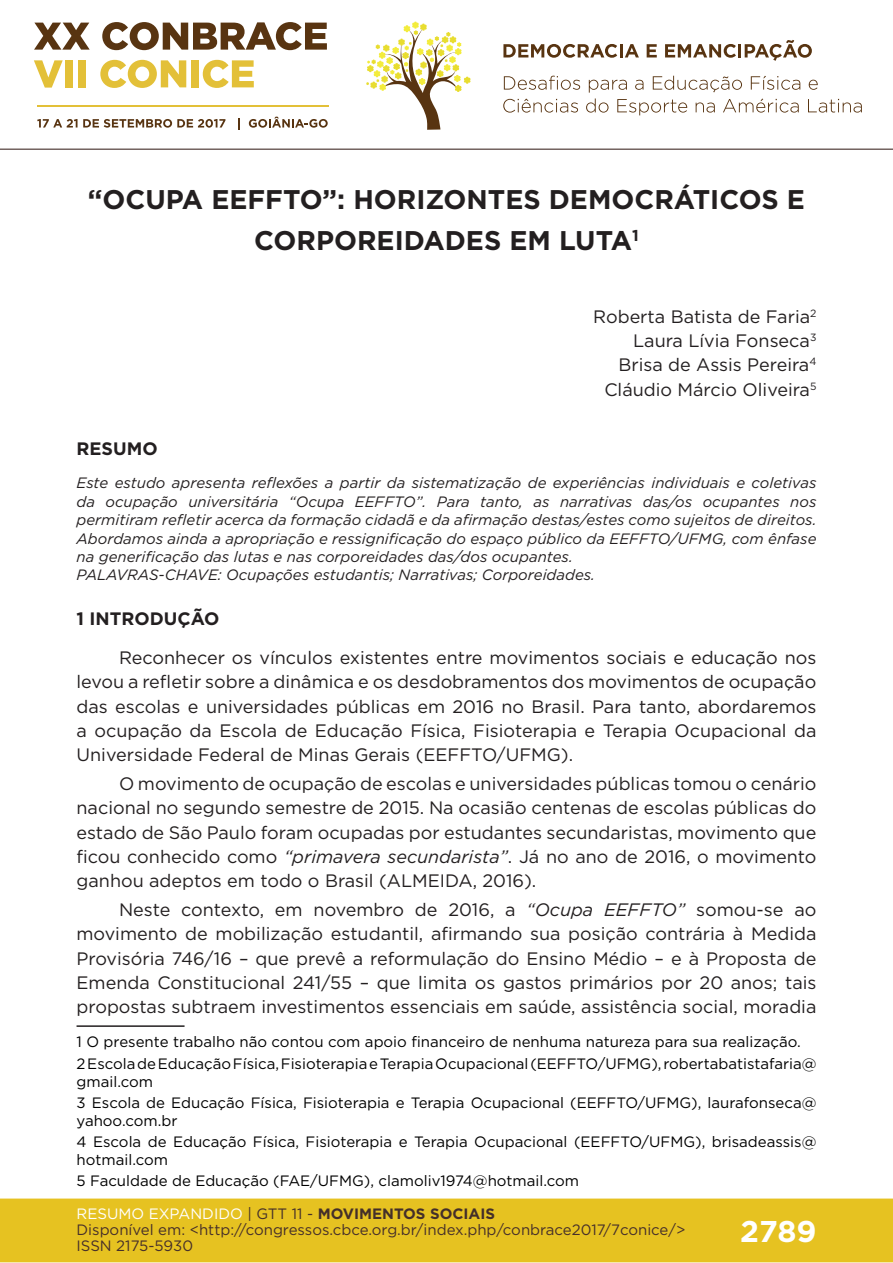
<style>
.page{position:relative;width:893px;height:1263px;background:#fff}
.page>*{position:absolute;margin:0;border:0;box-sizing:border-box;transform-origin:0 0}
.t1{font:700 30px "Gotham";color:#fff}
.t2{font:700 27px/40.8px "Gotham";color:#231f20;text-align:center}
.t3{font:18px/24.3px "Gotham";color:#231f20;text-align:justify}
.t4{font:700 18px "Gotham";color:#231f20}
.t5{font:italic 15px/18.3px "Gotham";color:#231f20}
.t6{font:15px/21.3px "Gotham";color:#000001}
.t7{font:15px/16px "Gotham";color:#462f2a}
.s1{font-style:italic}
.s2{color:#fff}
.s3{color:#442f2a}
.s4{font-weight:700;color:#442f2a}
</style>
<div class="page">
<div style="left:0;top:1198px;width:893px;height:64px;background:#e6c221;border:2px solid #e6c221"></div>
<svg style="left:34px;top:23px;width:56px;height:27px"></svg>
<svg style="left:102px;top:22px;width:225px;height:28px"></svg>
<svg style="left:34px;top:60px;width:29px;height:28px"></svg>
<div style="left:65px;top:60px;width:8px;height:27px;background:#e3c038"></div>
<div style="left:78px;top:60px;width:8px;height:27px;background:#e3c038"></div>
<svg style="left:100px;top:60px;width:86px;height:28px"></svg>
<div style="left:191px;top:60px;width:8px;height:27px;background:#e3c038"></div>
<svg style="left:203px;top:60px;width:51px;height:28px"></svg>
<svg style="left:37px;top:119px;width:188px;height:9px"></svg>
<svg style="left:238px;top:118px;width:2px;height:11px"></svg>
<svg style="left:249px;top:117px;width:79px;height:11px"></svg>
<hr style="left:37px;top:105px;width:291px;height:2px;background:#e3c038">
<svg style="left:366px;top:21px;width:105px;height:109px"></svg>
<svg style="left:503px;top:44px;width:136px;height:14px"></svg>
<svg style="left:647px;top:44px;width:10px;height:13px"></svg>
<svg style="left:665px;top:40px;width:147px;height:21px"></svg>
<svg style="left:504px;top:76px;width:76px;height:14px"></svg>
<svg style="left:809px;top:80px;width:9px;height:10px"></svg>
<svg style="left:503px;top:99px;width:75px;height:14px"></svg>
<svg style="left:586px;top:76px;width:214px;height:39px"></svg>
<svg style="left:808px;top:99px;width:54px;height:14px"></svg>
<hr style="left:0;top:149px;width:893px;height:1px;background:#442f2a">
<hr style="left:77px;top:1025px;width:108px;height:2px;background:#231f20">
<h2 class="t2" style="left:88px;top:179px;width:719px">“OCUPA EEFFTO”: HORIZONTES DEMOCRÁTICOS E<br>CORPOREIDADES EM LUTA<sup>1</sup></h2>
<p class="t3" style="left:593px;top:304px;width:225px;text-align:right">Roberta Batista de Faria<sup>2<br></sup>Laura Lívia Fonseca<sup>3<br></sup>Brisa de Assis Pereira<sup>4<br></sup>Cláudio Márcio Oliveira<sup>5</sup></p>
<p class="t4" style="left:77px;top:437px;width:83px">RESUMO</p>
<p class="t5" style="left:77px;top:474px;width:741px">Este estudo apresenta reflexões a partir da sistematização de experiências individuais e coletivas da ocupação universitária “Ocupa EEFFTO”. Para tanto, as narrativas das/os ocupantes nos permitiram refletir acerca da formação cidadã e da afirmação destas/estes como sujeitos de direitos.<br>Abordamos ainda a apropriação e ressignificação do espaço público da EEFFTO/UFMG, com ênfase na generificação das lutas e nas corporeidades das/dos ocupantes.<br>PALAVRAS-CHAVE: Ocupações estudantis; Narrativas; Corporeidades.</p>
<p class="t4" style="left:77px;top:606px;width:144px">1 INTRODUÇÃO</p>
<p class="t3" style="left:77px;top:645px;width:741px;text-indent:43px">Reconhecer os vínculos existentes entre movimentos sociais e educação nos levou a refletir sobre a dinâmica e os desdobramentos dos movimentos de ocupação das escolas e universidades públicas em 2016 no Brasil. Para tanto, abordaremos a ocupação da Escola de Educação Física, Fisioterapia e Terapia Ocupacional da Universidade Federal de Minas Gerais (EEFFTO/UFMG).</p>
<p class="t3" style="left:77px;top:771px;width:741px;text-indent:43px">O movimento de ocupação de escolas e universidades públicas tomou o cenário nacional no segundo semestre de 2015. Na ocasião centenas de escolas públicas do estado de São Paulo foram ocupadas por estudantes secundaristas, movimento que ficou conhecido como <span class="s1">“primavera secundarista”</span>. Já no ano de 2016, o movimento ganhou adeptos em todo o Brasil (ALMEIDA, 2016).</p>
<p class="t3" style="left:77px;top:897px;width:741px;text-indent:43px">Neste contexto, em novembro de 2016, a <span class="s1">“Ocupa EEFFTO”</span> somou-se ao movimento de mobilização estudantil, afirmando sua posição contrária à Medida Provisória 746/16 – que prevê a reformulação do Ensino Médio – e à Proposta de Emenda Constitucional 241/55 – que limita os gastos primários por 20 anos; tais propostas subtraem investimentos essenciais em saúde, assistência social, moradia</p>
<p class="t6" style="left:77px;top:1031px;width:741px">1 O presente trabalho não contou com apoio financeiro de nenhuma natureza para sua realização.<br>2 Escola de Educação Física, Fisioterapia e Terapia Ocupacional (EEFFTO/UFMG), robertabatistafaria@</p>
<p class="t6" style="left:77px;top:1070px;width:741px">gmail.com<br>3 Escola de Educação Física, Fisioterapia e Terapia Ocupacional (EEFFTO/UFMG), laurafonseca@</p>
<p class="t6" style="left:77px;top:1109px;width:741px">yahoo.com.br<br>4 Escola de Educação Física, Fisioterapia e Terapia Ocupacional (EEFFTO/UFMG), brisadeassis@</p>
<p class="t6" style="left:77px;top:1149px;width:504px">hotmail.com<br>5 Faculdade de Educação (FAE/UFMG), clamoliv1974@hotmail.com</p>
<p class="t7" style="left:77px;top:1205px;width:610px"><span class="s2">RESUMO EXPANDIDO</span> <span class="s3">| GTT 11 -</span> <span class="s4">MOVIMENTOS SOCIAIS<br></span>Disponível em: &lt;http://congressos.cbce.org.br/index.php/conbrace2017/7conice/&gt;<br>ISSN 2175-5930</p>
<h1 class="t1" style="left:740px;top:1212px;width:78px">2789</h1>
</div>
